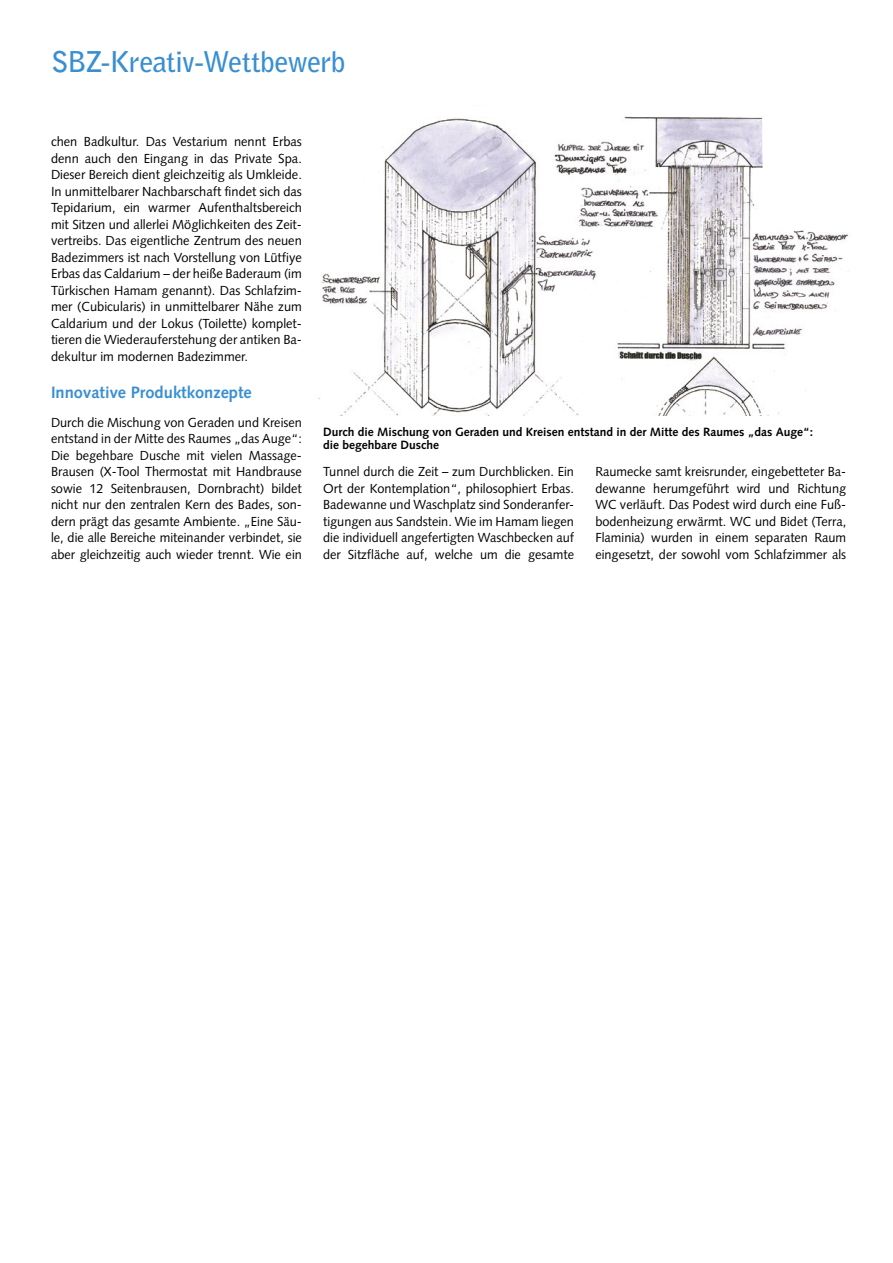
<style>
.page{position:relative;width:893px;height:1263px;background:#fff}
.page>*{position:absolute;margin:0;border:0;box-sizing:border-box;transform-origin:0 0}
.t1{font:700 28.5px "Bell Gothic Std";letter-spacing:-.025em;color:#398fd1}
.SBZ_07-Zwischenüberschrift{font:700 16.5px "Syntax LT Std";color:#398fd1}
.SBZ_05-Grundtext{font:13.2px/16.5px "Syntax LT Std";color:#000;text-align:justify}
.SBZ_12-Bildunterschrift{font:700 12px/13.5px "Syntax LT Std";color:#000}
</style>
<div class="page">
<img style="left:318px;top:116px;width:531px;height:300px">
<h1 class="t1" style="left:51px;top:45px;width:296px">SBZ-Kreativ-Wettbewerb</h1>
<p class="SBZ_05-Grundtext" style="left:51px;top:133px;width:252px">chen Badkultur. Das Vestarium nennt Erbas denn auch den Eingang in das Private Spa.<br>Dieser Bereich dient gleichzeitig als Umkleide.<br>In unmittelbarer Nachbarschaft findet sich das Tepidarium, ein warmer Aufenthaltsbereich mit Sitzen und allerlei Möglichkeiten des Zeit&shy;vertreibs. Das eigentliche Zentrum des neuen Badezimmers ist nach Vorstellung von Lütfiye Erbas das Caldarium – der heiße Baderaum (im Türkischen Hamam genannt). Das Schlafzim&shy;mer (Cubicularis) in unmittelbarer Nähe zum Caldarium und der Lokus (Toilette) komplet&shy;tieren die Wiederauferstehung der antiken Ba&shy;dekultur im modernen Badezimmer.</p>
<p class="SBZ_07-Zwischenüberschrift" style="left:51px;top:383px;width:202px">Innovative Produktkonzepte</p>
<p class="SBZ_05-Grundtext" style="left:51px;top:414px;width:252px">Durch die Mischung von Geraden und Kreisen entstand in der Mitte des Raumes „das Auge“:<br>Die begehbare Dusche mit vielen Massage-Brausen (X-Tool Thermostat mit Handbrause sowie 12 Seitenbrausen, Dornbracht) bildet nicht nur den zentralen Kern des Bades, son&shy;dern prägt das gesamte Ambiente. „Eine Säu&shy;le, die alle Bereiche miteinander verbindet, sie aber gleichzeitig auch wieder trennt. Wie ein</p>
<p class="SBZ_12-Bildunterschrift" style="left:323px;top:425px;width:492px">Durch die Mischung von Geraden und Kreisen entstand in der Mitte des Raumes „das Auge“: die begehbare Dusche</p>
<p class="SBZ_05-Grundtext" style="left:323px;top:463px;width:252px">Tunnel durch die Zeit – zum Durchblicken. Ein Ort der Kontemplation“, philosophiert Erbas.<br>Badewanne und Waschplatz sind Sonderanfer&shy;tigungen aus Sandstein. Wie im Hamam liegen die individuell angefertigten Waschbecken auf der Sitzfläche auf, welche um die gesamte</p>
<p class="SBZ_05-Grundtext" style="left:595px;top:463px;width:252px">Raumecke samt kreisrunder, eingebetteter Ba&shy;dewanne herumgeführt wird und Richtung WC verläuft. Das Podest wird durch eine Fuß&shy;bodenheizung erwärmt. WC und Bidet (Terra, Flaminia) wurden in einem separaten Raum eingesetzt, der sowohl vom Schlafzimmer als</p>
</div>
